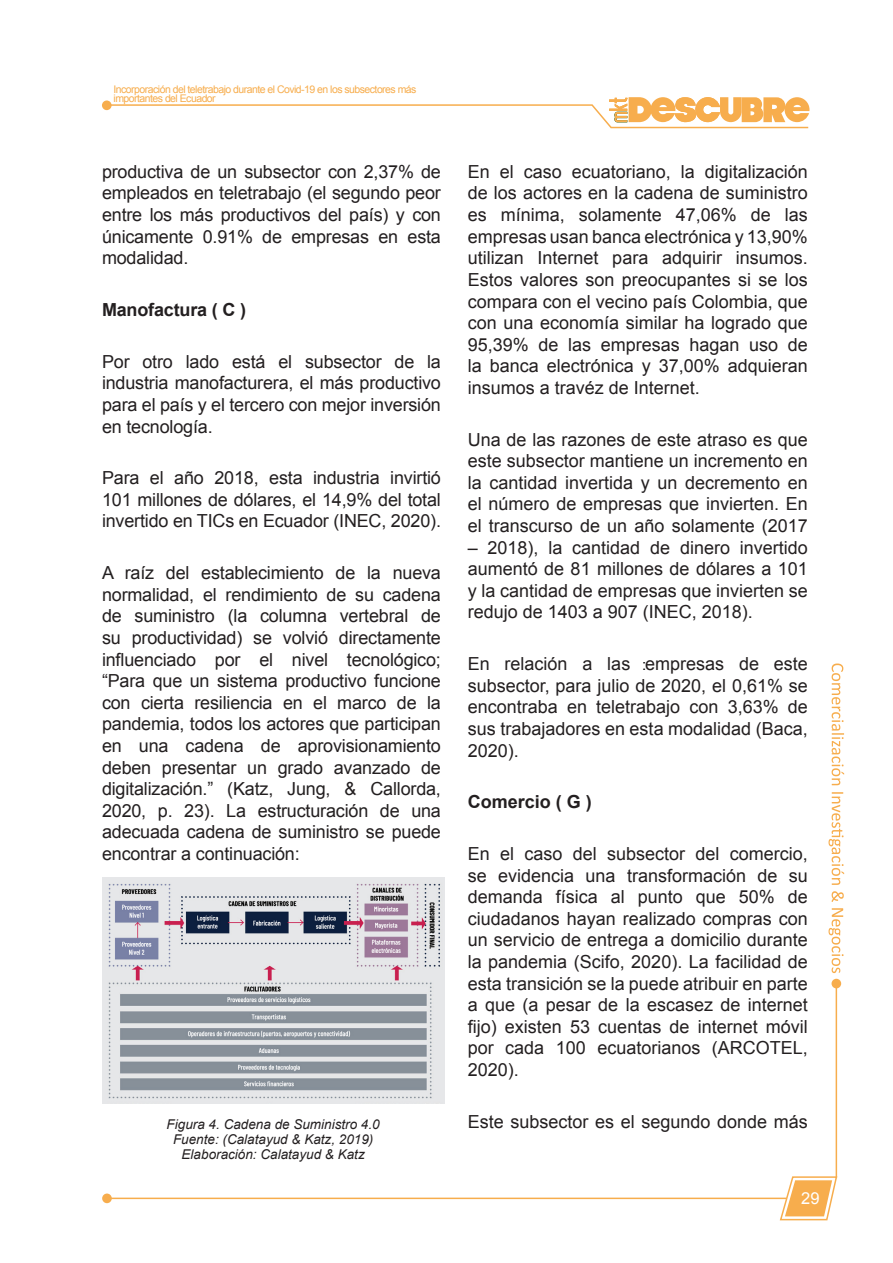
<style>
.page{position:relative;width:893px;height:1263px;background:#fff}
.page>*{position:absolute;margin:0;border:0;box-sizing:border-box;transform-origin:0 0}
.t1{font:18px/21.6px "Arial";color:#231f20;text-align:justify}
.t2{font:700 18px "Arial";letter-spacing:-.01em;color:#231f20}
.t3{font:16.5px "Arial";color:#fff}
.t4{font:15px "Arial";color:#000001}
.t5{font:italic 13.5px "Arial";color:#231f20}
.t6{font:10.5px/9px "Arial";letter-spacing:-.05em;color:#f7ad4d}
</style>
<div class="page">
<hr style="left:105px;top:1197px;width:682px;height:2px;background:#f7ad4d">
<hr style="left:836px;top:983px;width:1px;height:195px;background:#f7ad4d">
<svg style="left:779px;top:1175px;width:59px;height:46px"></svg>
<div style="left:102px;top:1193px;width:10px;height:10px;background:#f7ad4d;border-radius:50%"></div>
<div style="left:831px;top:979px;width:10px;height:9px;background:#f7ad4d;border-radius:50%"></div>
<svg style="left:828px;top:663px;width:16px;height:310px"></svg>
<svg style="left:106px;top:97px;width:704px;height:32px"></svg>
<div style="left:102px;top:100px;width:10px;height:10px;background:#f7ad4d;border-radius:50%"></div>
<img style="left:102px;top:877px;width:342px;height:227px">
<p class="t6" style="left:114px;top:85px;width:304px">Incorporación del teletrabajo durante el Covid-19 en los subsectores más importantes del Ecuador</p>
<p class="t1" style="left:102px;top:161px;width:340px">productiva de un subsector con 2,37% de empleados en teletrabajo (el segundo peor entre los más productivos del país) y con únicamente 0.91% de empresas en esta modalidad.</p>
<p class="t2" style="left:102px;top:298px;width:146px">Manofactura ( C )</p>
<p class="t1" style="left:102px;top:351px;width:340px">Por otro lado está el subsector de la industria manofacturera, el más productivo para el país y el tercero con mejor inversión en tecnología.</p>
<p class="t1" style="left:102px;top:467px;width:340px">Para el año 2018, esta industria invirtió 101 millones de dólares, el 14,9% del total invertido en TICs en Ecuador (INEC, 2020).</p>
<p class="t1" style="left:102px;top:562px;width:340px">A raíz del establecimiento de la nueva normalidad, el rendimiento de su cadena de suministro (la columna vertebral de su productividad) se volvió directamente influenciado por el nivel tecnológico; “Para que un sistema productivo funcione con cierta resiliencia en el marco de la pandemia, todos los actores que participan en una cadena de aprovisionamiento deben presentar un grado avanzado de digitalización.” (Katz, Jung, &amp; Callorda, 2020, p. 23). La estructuración de una adecuada cadena de suministro se puede encontrar a continuación:</p>
<p class="t5" style="left:167px;top:1115px;width:215px">Figura 4. Cadena de Suministro 4.0</p>
<p class="t5" style="left:173px;top:1130px;width:202px">Fuente: (Calatayud &amp; Katz, 2019)</p>
<p class="t5" style="left:182px;top:1145px;width:185px">Elaboración: Calatayud &amp; Katz</p>
<p class="t1" style="left:468px;top:161px;width:342px">En el caso ecuatoriano, la digitalización de los actores en la cadena de suministro es mínima, solamente 47,06% de las empresas usan banca electrónica y 13,90% utilizan Internet para adquirir insumos.<br>Estos valores son preocupantes si se los compara con el vecino país Colombia, que con una economía similar ha logrado que 95,39% de las empresas hagan uso de la banca electrónica y 37,00% adquieran insumos a travéz de Internet.</p>
<p class="t1" style="left:468px;top:429px;width:342px">Una de las razones de este atraso es que este subsector mantiene un incremento en la cantidad invertida y un decremento en el número de empresas que invierten. En el transcurso de un año solamente (2017</p>
<p class="t1" style="left:468px;top:537px;width:342px">– 2018), la cantidad de dinero invertido aumentó de 81 millones de dólares a 101 y la cantidad de empresas que invierten se redujo de 1403 a 907 (INEC, 2018).</p>
<p class="t1" style="left:468px;top:653px;width:342px">En relación a las empresas de este subsector, para julio de 2020, el 0,61% se encontraba en teletrabajo con 3,63% de sus trabajadores en esta modalidad (Baca, 2020).</p>
<p class="t2" style="left:468px;top:790px;width:126px">Comercio ( G )</p>
<p class="t1" style="left:468px;top:843px;width:342px">En el caso del subsector del comercio, se evidencia una transformación de su demanda física al punto que 50% de ciudadanos hayan realizado compras con un servicio de entrega a domicilio durante la pandemia (Scifo, 2020). La facilidad de esta transición se la puede atribuir en parte a que (a pesar de la escasez de internet fijo) existen 53 cuentas de internet móvil por cada 100 ecuatorianos (ARCOTEL, 2020).</p>
<p class="t1" style="left:468px;top:1111px;width:342px">Este subsector es el segundo donde más</p>
<p class="t4" style="left:642px;top:655px;width:6px">:</p>
<p class="t3" style="left:801px;top:1187px;width:20px">29</p>
</div>
